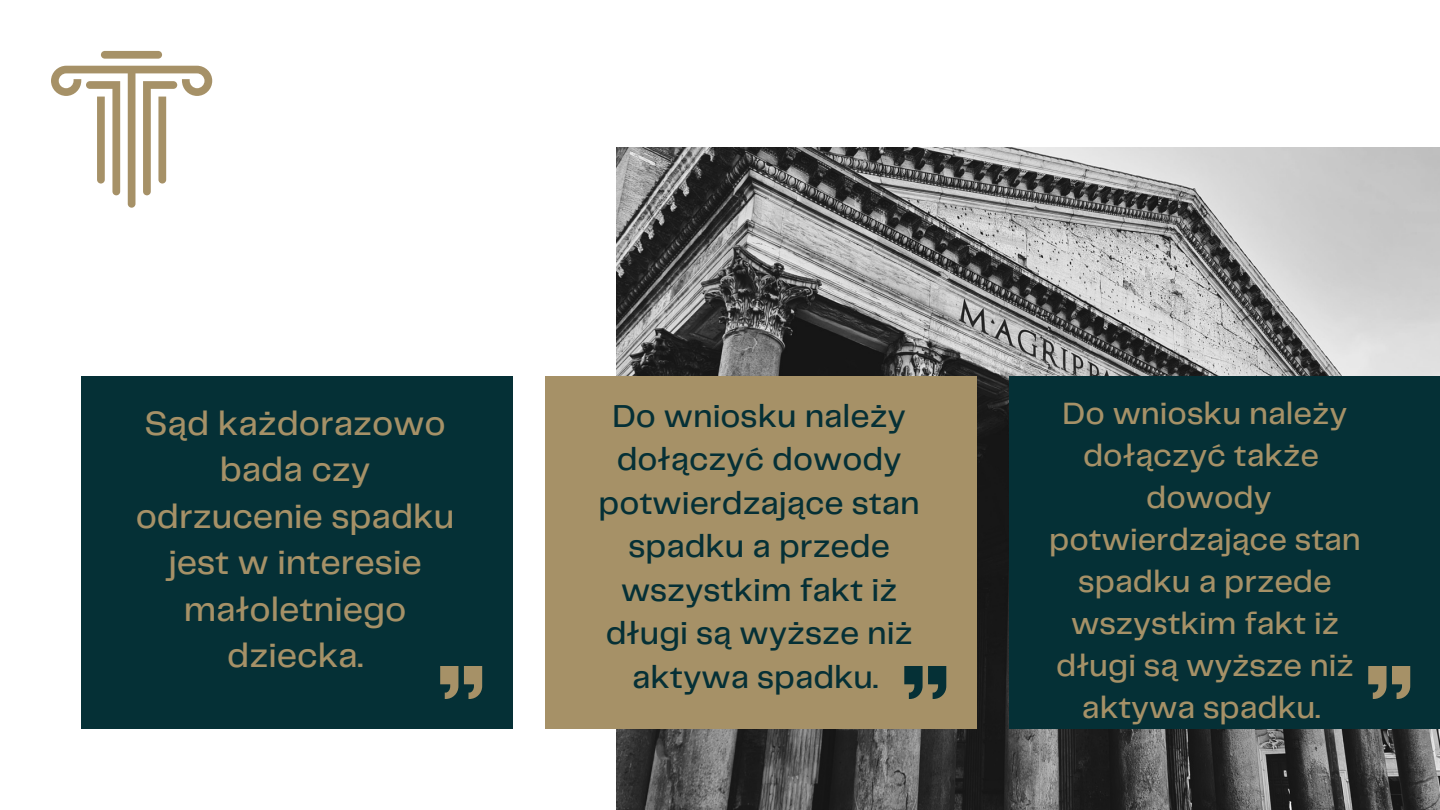
<style>
.page{position:relative;width:1440px;height:810px;background:#fff}
.page>*{position:absolute;margin:0;border:0;box-sizing:border-box;transform-origin:0 0}
.t1{font:500 35px/46.5px "Telegraf";color:#a69167;text-align:center}
.t2{font:500 33px/43.5px "Telegraf";color:#053036;text-align:center}
.t3{font:500 32px/42px "Telegraf";color:#a69167;text-align:center}
</style>
<div class="page">
<svg style="left:51px;top:66px;width:161px;height:142px"></svg>
<div style="left:101px;top:51px;width:61px;height:8px;background:#a69167;border-radius:4px"></div>
<img style="left:617px;top:148px;width:823px;height:662px">
<div style="left:81px;top:376px;width:431px;height:353px;background:#053036"></div>
<div style="left:545px;top:376px;width:431px;height:353px;background:#a69167"></div>
<div style="left:1009px;top:376px;width:431px;height:353px;background:#053036"></div>
<svg style="left:440px;top:666px;width:42px;height:33px"></svg>
<svg style="left:1368px;top:666px;width:42px;height:33px"></svg>
<svg style="left:904px;top:666px;width:42px;height:33px"></svg>
<p class="t1" style="left:136px;top:402px;width:320px">Sąd każdorazowo bada czy odrzucenie spadku jest w interesie małoletniego dziecka.</p>
<p class="t2" style="left:599px;top:396px;width:323px">Do wniosku należy dołączyć dowody potwierdzające stan spadku a przede wszystkim fakt iż długi są wyższe niż aktywa spadku.</p>
<p class="t3" style="left:1049px;top:394px;width:313px">Do wniosku należy dołączyć także dowody potwierdzające stan spadku a przede wszystkim fakt iż długi są wyższe niż aktywa spadku.</p>
</div>
